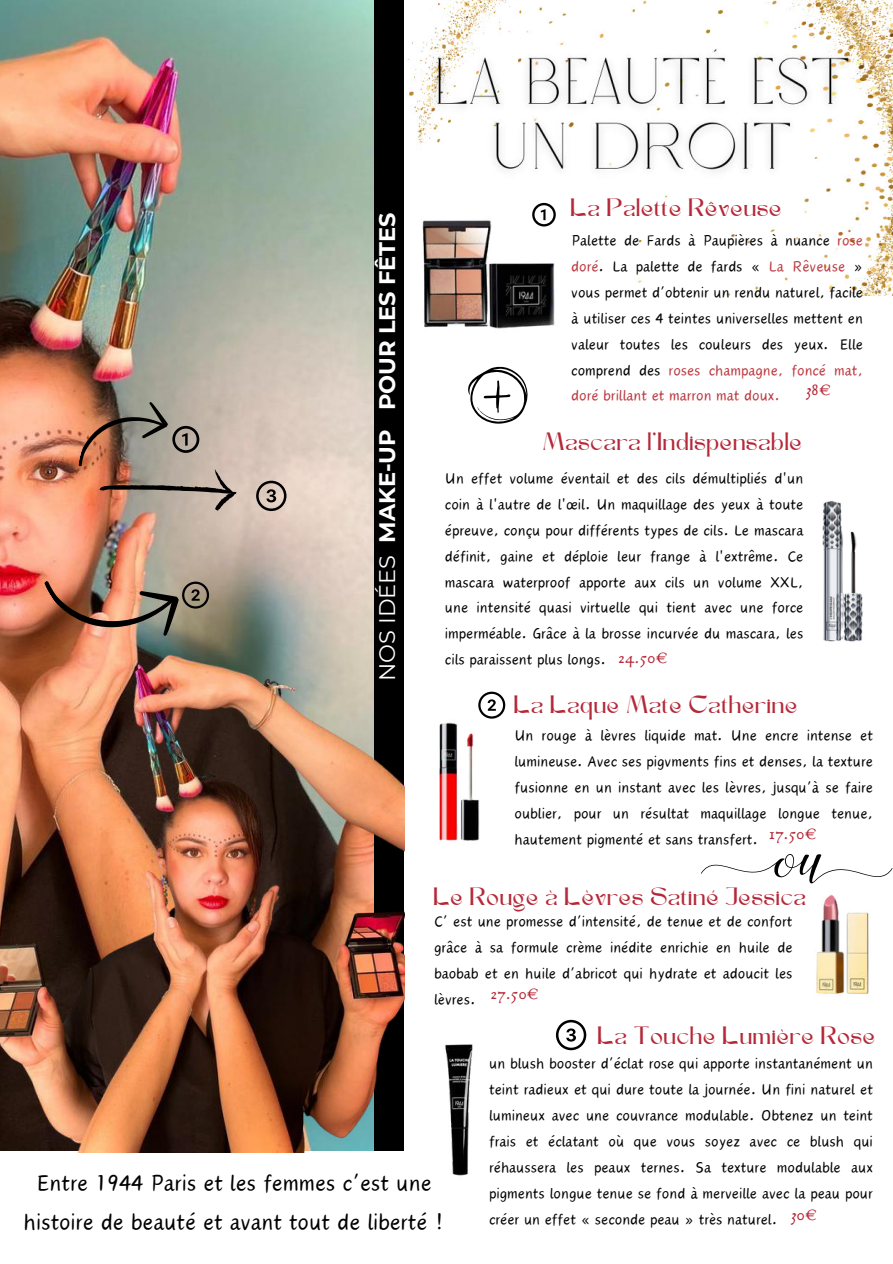
<style>
.page{position:relative;width:893px;height:1264px;background:#fff}
.page>*{position:absolute;margin:0;border:0;box-sizing:border-box;transform-origin:0 0}
.t1{font:28.5px/39.3px "Canva Wander World";color:#000;text-align:center}
.t2{font:25.05px "SEGO";color:#b52838}
.t3{font:700 22.5px "Montserrat";color:#fff}
.t4{font:18.75px/25.8px "Canva Wander World";color:#000;text-align:justify}
.t5{font:16.5px "Anaktoria";color:#b52838}
.s1{font-weight:400}
.s2{color:#bc3a41}
</style>
<div class="page">
<img style="left:810px;top:883px;width:59px;height:112px">
<img style="left:403px;top:0;width:489px;height:296px">
<img style="left:409px;top:195px;width:165px;height:134px">
<img style="left:439px;top:718px;width:57px;height:123px">
<img style="left:0;top:0;width:374px;height:639px">
<div style="left:374px;top:0;width:29px;height:482px;background:#000"></div>
<div style="left:374px;top:481px;width:29px;height:669px;background:#000"></div>
<img style="left:0;top:639px;width:405px;height:513px">
<svg style="left:532px;top:203px;width:23px;height:23px"></svg>
<svg style="left:468px;top:367px;width:60px;height:57px"></svg>
<img style="left:822px;top:501px;width:41px;height:141px">
<img style="left:43px;top:529px;width:166px;height:129px">
<svg style="left:478px;top:691px;width:27px;height:27px"></svg>
<svg style="left:701px;top:854px;width:191px;height:29px"></svg>
<svg style="left:78px;top:401px;width:159px;height:109px;background:#a88c7b"></svg>
<svg style="left:256px;top:480px;width:30px;height:31px"></svg>
<svg style="left:574px;top:1020px;width:12px;height:30px"></svg>
<img style="left:343px;top:995px;width:231px;height:181px">
<img style="left:423px;top:37px;width:439px;height:154px">
<p class="t3" style="left:373px;top:681px;width:470px;rotate:-90deg"><span class="s1">NOS IDÉES</span> MAKE-UP POUR LES FÊTES</p>
<h2 class="t2" style="left:571px;top:197px;width:213px">La Palette Rêveuse</h2>
<p class="t4" style="left:571px;top:228px;width:293px">Palette de Fards à Paupières à nuance <span class="s2">rose doré</span>. La palette de fards « <span class="s2">La Rêveuse</span> » vous permet d’obtenir un rendu naturel, facile à utiliser ces 4 teintes universelles mettent en valeur toutes les couleurs des yeux. Elle comprend des <span class="s2">roses champagne, foncé mat, doré brillant et marron mat doux.</span></p>
<p class="t5" style="left:805px;top:380px;width:27px">38€</p>
<h2 class="t2" style="left:543px;top:431px;width:261px">Mascara l’Indispensable</h2>
<p class="t4" style="left:445px;top:465px;width:360px">Un effet volume éventail et des cils démultipliés d'un coin à l'autre de l'œil. Un maquillage des yeux à toute épreuve, conçu pour différents types de cils. Le mascara définit, gaine et déploie leur frange à l'extrême. Ce mascara waterproof apporte aux cils un volume XXL, une intensité quasi virtuelle qui tient avec une force imperméable. Grâce à la brosse incurvée du mascara, les cils paraissent plus longs.</p>
<h2 class="t2" style="left:514px;top:694px;width:286px">La Laque Mate Catherine</h2>
<p class="t5" style="left:618px;top:647px;width:51px">24.50€</p>
<p class="t4" style="left:514px;top:722px;width:360px">Un rouge à lèvres liquide mat. Une encre intense et lumineuse. Avec ses pigvments fins et denses, la texture fusionne en un instant avec les lèvres, jusqu’à se faire oublier, pour un résultat maquillage longue tenue, hautement pigmenté et sans transfert.</p>
<p class="t5" style="left:768px;top:823px;width:49px">17.50€</p>
<h2 class="t2" style="left:434px;top:886px;width:375px">Le Rouge à Lèvres Satiné Jessica</h2>
<p class="t4" style="left:434px;top:908px;width:360px">C’ est une promesse d’intensité, de tenue et de confort grâce à sa formule crème inédite enrichie en huile de baobab et en huile d’abricot qui hydrate et adoucit les lèvres.</p>
<h2 class="t2" style="left:598px;top:1025px;width:280px">La Touche Lumière Rose</h2>
<p class="t4" style="left:489px;top:1050px;width:385px">un blush booster d’éclat rose qui apporte instantanément un teint radieux et qui dure toute la journée. Un fini naturel et lumineux avec une couvrance modulable. Obtenez un teint frais et éclatant où que vous soyez avec ce blush qui réhaussera les peaux ternes. Sa texture modulable aux pigments longue tenue se fond à merveille avec la peau pour créer un effet « seconde peau » très naturel. <sup>30€</sup></p>
<p class="t5" style="left:490px;top:983px;width:49px">27.50€</p>
<h1 class="t1" style="left:23px;top:1163px;width:422px">Entre 1944 Paris et les femmes c’est une histoire de beauté et avant tout de liberté !</h1>
</div>
